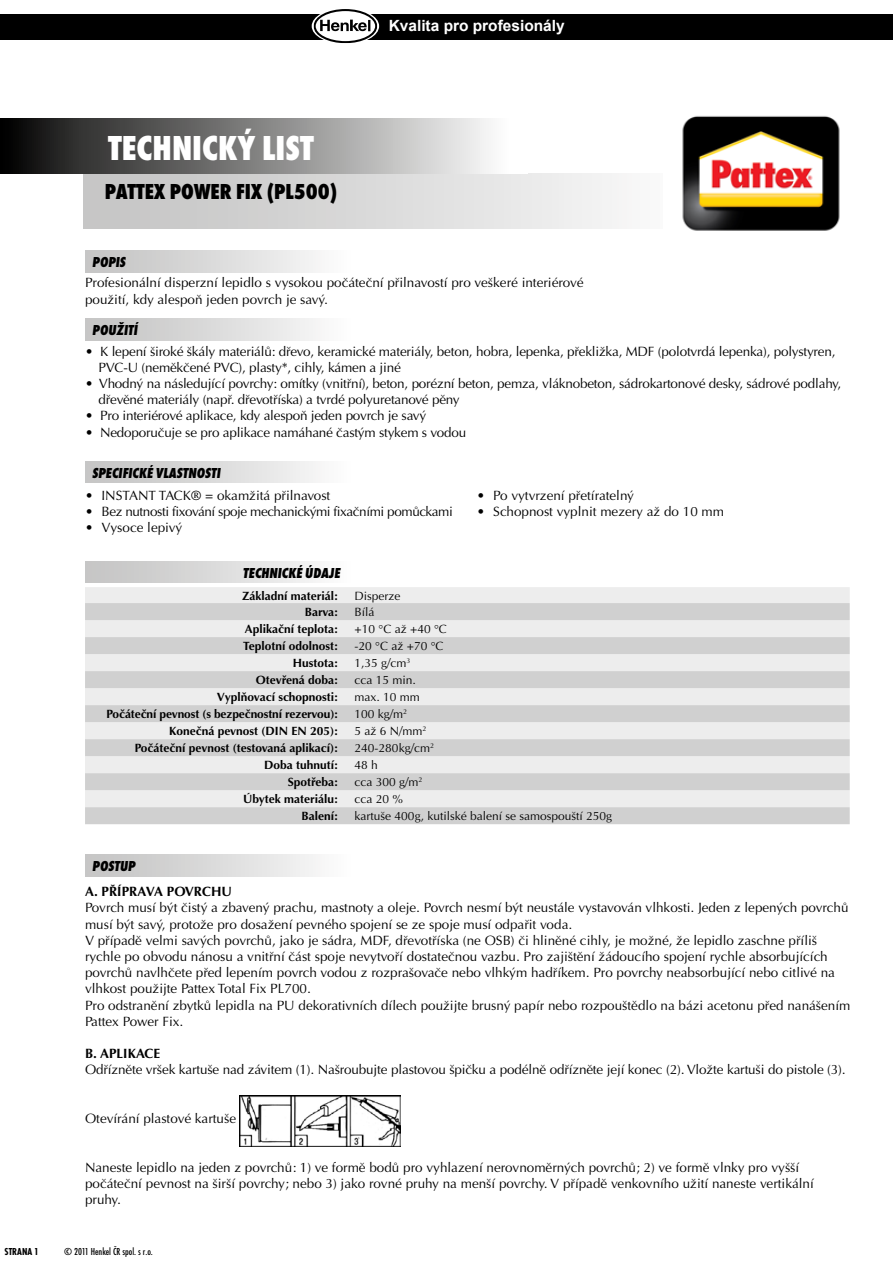
<style>
.page{position:relative;width:893px;height:1263px;background:#fff}
.page>*{position:absolute;margin:0;border:0;box-sizing:border-box;transform-origin:0 0}
.t1{font:800 condensed 36px "Futura TCE";color:#fff}
.t2{font:800 condensed 22.5px "Futura TCE";color:#000}
.t3{font:700 15.45px "Arial CE";color:#fff}
.t4{font:italic 800 condensed 15px "Futura TCE";color:#000}
.t5{font:13.5px/16.2px "Optima CE";color:#000}
.t6{font:13.5px "Optima CE";letter-spacing:-.03em;color:#000}
.t7{font:700 13.5px "Optima CE";color:#000}
.t8{font:700 12px "Optima CE";color:#000}
.t9{font:12px "Optima CE";color:#000}
.t10{font:10.5px "Futura TCE Med Con";color:#000}
.t11{font:700 condensed 10.5px "Futura TCE";color:#000}
.s1{font-family:"Futura TCE";font-weight:700;font-stretch:condensed}
</style>
<div class="page">
<div style="left:84px;top:174px;width:640px;height:55px;background:linear-gradient(to right,#c1c1c1,#fcfcfd)"></div>
<img style="left:663px;top:116px;width:177px;height:115px">
<div style="left:0;top:118px;width:527px;height:56px;background:linear-gradient(to right,#070706,#fff)"></div>
<div style="left:85px;top:251px;width:276px;height:21px;background:linear-gradient(to right,#c1c1c0,#fdfdfd)"></div>
<div style="left:85px;top:461px;width:276px;height:22px;background:linear-gradient(to right,#c1c1c0,#fdfdfd)"></div>
<div style="left:85px;top:561px;width:276px;height:22px;background:linear-gradient(to right,#c1c1c0,#fdfdfd)"></div>
<div style="left:85px;top:587px;width:765px;height:16px;background:#ededed"></div>
<svg style="left:85px;top:603px;width:765px;height:221px;fill:#d0d0d0"></svg>
<div style="left:85px;top:855px;width:276px;height:21px;background:linear-gradient(to right,#c1c1c0,#fdfdfd)"></div>
<div style="left:85px;top:319px;width:276px;height:21px;background:linear-gradient(to right,#c1c1c0,#fdfdfd)"></div>
<div style="left:0;top:14px;width:893px;height:25px;background:#000"></div>
<svg style="left:312px;top:8px;width:67px;height:36px"></svg>
<svg style="left:314px;top:9px;width:63px;height:34px"></svg>
<img style="left:240px;top:1095px;width:161px;height:51px">
<h1 class="t1" style="left:108px;top:128px;width:208px">TECHNICKÝ LIST</h1>
<h2 class="t2" style="left:105px;top:179px;width:234px">PATTEX POWER FIX (PL500)</h2>
<p class="t4" style="left:93px;top:253px;width:35px">POPIS</p>
<p class="t3" style="left:389px;top:17px;width:178px">Kvalita pro profesionály</p>
<p class="t5" style="left:85px;top:275px;width:500px">Profesionální disperzní lepidlo s vysokou počáteční přilnavostí pro veškeré interiérové použití, kdy alespoň jeden povrch je savý.</p>
<p class="t4" style="left:93px;top:321px;width:47px">POUŽITÍ</p>
<p class="t5" style="left:99px;top:343px;width:738px;text-indent:-14px">• K lepení široké škály materiálů: dřevo, keramické materiály, beton, hobra, lepenka, překližka, MDF (polotvrdá lepenka), polystyren,<br>PVC-U (neměkčené PVC), plasty*, cihly, kámen a jiné</p>
<p class="t5" style="left:99px;top:375px;width:744px;text-indent:-14px">• Vhodný na následující povrchy: omítky (vnitřní), beton, porézní beton, pemza, vláknobeton, sádrokartonové desky, sádrové podlahy, dřevěné materiály (např. dřevotříska) a tvrdé polyuretanové pěny</p>
<p class="t5" style="left:85px;top:408px;width:343px">• Pro interiérové aplikace, kdy alespoň jeden povrch je savý</p>
<p class="t5" style="left:85px;top:424px;width:383px">• Nedoporučuje se pro aplikace namáhané častým stykem s vodou</p>
<p class="t4" style="left:93px;top:464px;width:130px">SPECIFICKÉ VLASTNOSTI</p>
<p class="t5" style="left:85px;top:488px;width:247px">• INSTANT TACK® = okamžitá přilnavost</p>
<p class="t6" style="left:85px;top:505px;width:369px">• Bez nutnosti fixování spoje mechanickými fixačními pomůckami</p>
<p class="t5" style="left:85px;top:520px;width:99px">• Vysoce lepivý</p>
<p class="t5" style="left:477px;top:488px;width:159px">• Po vytvrzení přetíratelný</p>
<p class="t5" style="left:477px;top:504px;width:249px">• Schopnost vyplnit mezery až do 10 mm</p>
<p class="t4" style="left:243px;top:564px;width:99px">TECHNICKÉ ÚDAJE</p>
<p class="t8" style="left:242px;top:589px;width:97px">Základní materiál:</p>
<p class="t9" style="left:355px;top:590px;width:48px">Disperze</p>
<p class="t8" style="left:305px;top:606px;width:34px">Barva:</p>
<p class="t9" style="left:355px;top:606px;width:22px">Bílá</p>
<p class="t8" style="left:245px;top:623px;width:94px">Aplikační teplota:</p>
<p class="t9" style="left:355px;top:623px;width:94px">+10 °C až +40 °C</p>
<p class="t8" style="left:243px;top:640px;width:96px">Teplotní odolnost:</p>
<p class="t9" style="left:355px;top:640px;width:90px">-20 °C až +70 °C</p>
<p class="t8" style="left:293px;top:657px;width:46px">Hustota:</p>
<p class="t9" style="left:355px;top:657px;width:57px">1,35 g/cm<sup>3</sup></p>
<p class="t8" style="left:256px;top:674px;width:83px">Otevřená doba:</p>
<p class="t9" style="left:355px;top:674px;width:63px">cca 15 min.</p>
<p class="t8" style="left:217px;top:691px;width:122px">Vyplňovací schopnosti:</p>
<p class="t9" style="left:355px;top:691px;width:67px">max. 10 mm</p>
<p class="t8" style="left:107px;top:708px;width:232px">Počáteční pevnost (s bezpečnostní rezervou):</p>
<p class="t9" style="left:355px;top:708px;width:54px">100 kg/m<sup>2</sup></p>
<p class="t8" style="left:169px;top:725px;width:170px">Konečná pevnost (DIN EN 205):</p>
<p class="t9" style="left:355px;top:725px;width:73px">5 až 6 N/mm<sup>2</sup></p>
<p class="t8" style="left:135px;top:742px;width:204px">Počáteční pevnost (testovaná aplikací):</p>
<p class="t9" style="left:355px;top:742px;width:81px">240-280kg/cm<sup>2</sup></p>
<p class="t8" style="left:264px;top:759px;width:75px">Doba tuhnutí:</p>
<p class="t9" style="left:355px;top:759px;width:25px">48 h</p>
<p class="t8" style="left:288px;top:776px;width:51px">Spotřeba:</p>
<p class="t9" style="left:355px;top:776px;width:69px">cca 300 g/m<sup>2</sup></p>
<p class="t8" style="left:243px;top:793px;width:96px">Úbytek materiálu:</p>
<p class="t9" style="left:355px;top:793px;width:50px">cca 20 %</p>
<p class="t8" style="left:302px;top:810px;width:38px">Balení:</p>
<p class="t9" style="left:355px;top:810px;width:259px">kartuše 400g, kutilské balení se samospouští 250g</p>
<p class="t4" style="left:93px;top:857px;width:44px">POSTUP</p>
<p class="t7" style="left:85px;top:885px;width:62px">a. Příprava</p>
<p class="t7" style="left:167px;top:885px;width:10px">pov</p>
<p class="t7" style="left:194px;top:885px;width:40px">rch u</p>
<p class="t5" style="left:85px;top:900px;width:767px">Povrch musí být čistý a zbavený prachu, mastnoty a oleje. Povrch nesmí být neustále vystavován vlhkosti. Jeden z lepených povrchů musí být savý, protože pro dosažení pevného spojení se ze spoje musí odpařit voda.<br>V případě velmi savých povrchů, jako je sádra, MDF, dřevotříska (ne OSB) či hliněné cihly, je možné, že lepidlo zaschne příliš rychle po obvodu nánosu a vnitřní část spoje nevytvoří dostatečnou vazbu. Pro zajištění žádoucího spojení rychle absorbujících povrchů navlhčete před lepením povrch vodou z rozprašovače nebo vlhkým hadříkem. Pro povrchy neabsorbující nebo citlivé na vlhkost použijte Pattex Total Fix PL700.<br>Pro odstranění zbytků lepidla na PU dekorativních dílech použijte brusný papír nebo rozpouštědlo na bázi acetonu před nanášením Pattex Power Fix.</p>
<p class="t7" style="left:85px;top:1047px;width:75px">b. Aplikace</p>
<p class="t5" style="left:85px;top:1062px;width:762px">Odřízněte vršek kartuše nad závitem (1). Našroubujte plastovou špičku a podélně odřízněte její konec (2). Vložte kartuši do pistole (3).</p>
<p class="t5" style="left:85px;top:1111px;width:210px">Otevírání plastové kartuše (obrázky)</p>
<p class="t5" style="left:85px;top:1159px;width:730px">Naneste lepidlo na jeden z povrchů: 1) ve formě bodů pro vyhlazení nerovnoměrných povrchů; 2) ve formě vlnky pro vyšší počáteční pevnost na širší povrchy; nebo 3) jako rovné pruhy na menší povrchy. V případě venkovního užití naneste vertikální pruhy.</p>
<p class="t11" style="left:5px;top:1245px;width:36px">STRANA 1</p>
<p class="t10" style="left:64px;top:1245px;width:90px"><span class="s1">©</span> 2011 Henkel ČR spol. s r.o.</p>
</div>
